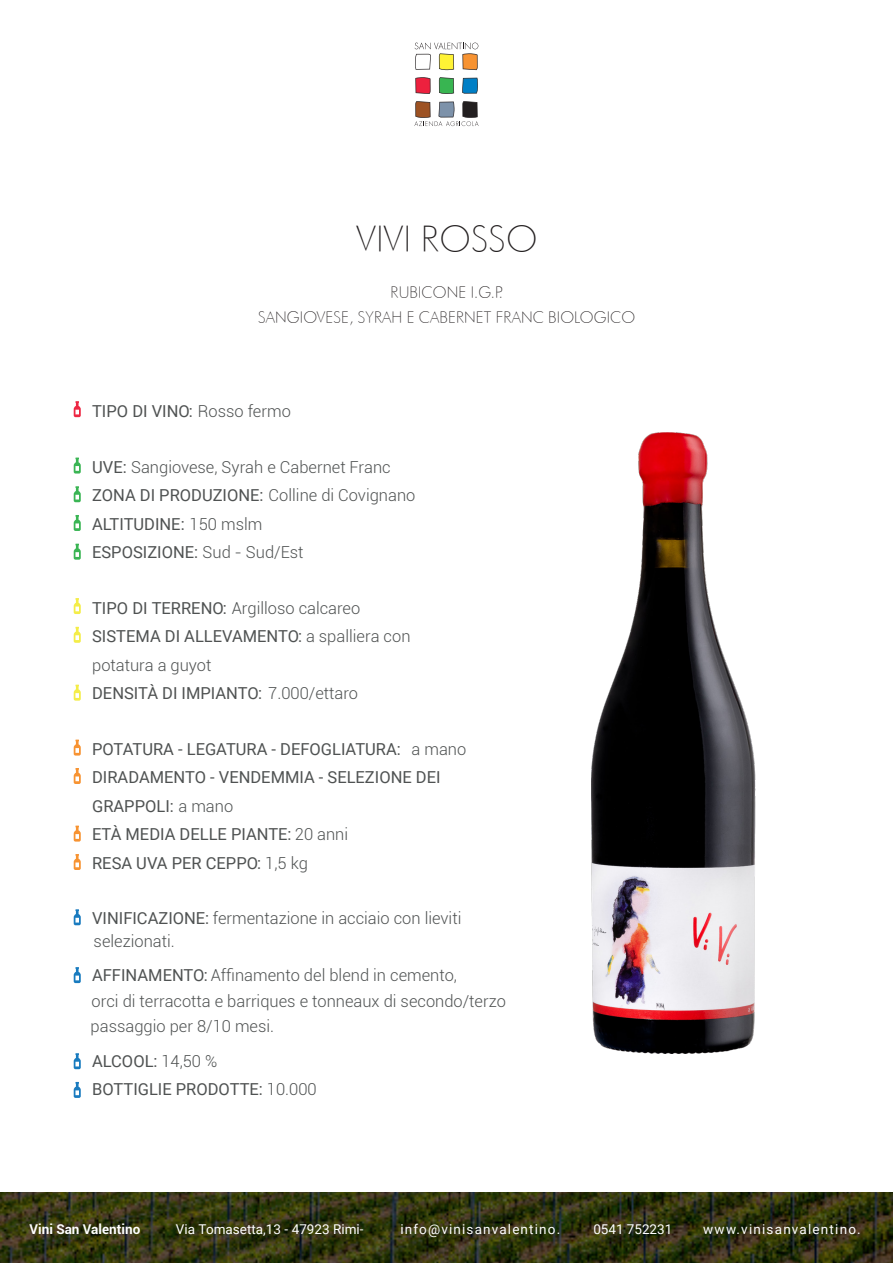
<style>
.page{position:relative;width:893px;height:1263px;background:#fff}
.page>*{position:absolute;margin:0;border:0;box-sizing:border-box;transform-origin:0 0}
.t1{font:100 37.5px "Futura";color:#231f20}
.t2{font:300 16.5px/28.5px "Roboto";color:#4f5252}
.t3{font:16.5px/28.5px "Roboto";color:#4f5252}
.t4{font:100 16.5px/25.5px "Futura";color:#231f20;text-align:center}
.t5{font:13.5px "Roboto";letter-spacing:.085em;color:#fff}
.t6{font:13.5px "Roboto";color:#fff}
.t7{font:700 13.5px "Roboto";color:#fff}
.s1{font-weight:300}
.s2{font-weight:400}
</style>
<div class="page">
<svg style="left:415px;top:77px;width:15px;height:17px"></svg>
<svg style="left:439px;top:77px;width:15px;height:17px"></svg>
<svg style="left:462px;top:78px;width:16px;height:16px"></svg>
<svg style="left:415px;top:43px;width:63px;height:27px"></svg>
<svg style="left:414px;top:101px;width:65px;height:25px"></svg>
<img style="left:1px;top:1193px;width:891px;height:69px">
<svg style="left:74px;top:401px;width:7px;height:16px"></svg>
<svg style="left:74px;top:458px;width:7px;height:15px"></svg>
<svg style="left:74px;top:486px;width:7px;height:16px"></svg>
<svg style="left:74px;top:515px;width:7px;height:16px"></svg>
<svg style="left:74px;top:544px;width:7px;height:16px"></svg>
<svg style="left:74px;top:598px;width:7px;height:16px"></svg>
<svg style="left:74px;top:627px;width:7px;height:16px"></svg>
<svg style="left:74px;top:685px;width:7px;height:16px"></svg>
<svg style="left:74px;top:740px;width:7px;height:15px"></svg>
<svg style="left:74px;top:768px;width:7px;height:16px"></svg>
<svg style="left:74px;top:826px;width:7px;height:15px"></svg>
<svg style="left:74px;top:854px;width:7px;height:16px"></svg>
<svg style="left:74px;top:909px;width:7px;height:16px"></svg>
<svg style="left:74px;top:967px;width:7px;height:16px"></svg>
<svg style="left:74px;top:1053px;width:7px;height:16px"></svg>
<svg style="left:74px;top:1082px;width:7px;height:16px"></svg>
<img style="left:591px;top:432px;width:165px;height:621px">
<h1 class="t1" style="left:356px;top:216px;width:183px">VIVI ROSSO</h1>
<p class="t4" style="left:258px;top:279px;width:379px">RUBICONE I.G.P.<br>SANGIOVESE, SYRAH E CABERNET FRANC BIOLOGICO</p>
<p class="t3" style="left:92px;top:396px;width:200px">TIPO DI VINO: <span class="s1">Rosso fermo</span></p>
<p class="t2" style="left:92px;top:452px;width:325px"><span class="s2">UVE:</span> Sangiovese, Syrah e Cabernet Franc<br><span class="s2">ZONA DI PRODUZIONE:</span> Colline di Covignano<br><span class="s2">ALTITUDINE:</span> 150 mslm<br><span class="s2">ESPOSIZIONE:</span> Sud - Sud/Est</p>
<p class="t2" style="left:92px;top:593px;width:320px"><span class="s2">TIPO DI TERRENO:</span> Argilloso calcareo<br><span class="s2">SISTEMA DI ALLEVAMENTO:</span> a spalliera con potatura a guyot<br><span class="s2">DENSITÀ DI IMPIANTO:</span> 7.000/ettaro</p>
<p class="t3" style="left:92px;top:734px;width:376px">POTATURA - LEGATURA - DEFOGLIATURA: <span class="s1">a mano<br></span>DIRADAMENTO - VENDEMMIA - SELEZIONE DEI<br>GRAPPOLI: <span class="s1">a mano<br></span>ETÀ MEDIA DELLE PIANTE: <span class="s1">20 anni<br></span>RESA UVA PER CEPPO: <span class="s1">1,5 kg</span></p>
<p class="t2" style="left:92px;top:906px;width:371px;line-height:22.5px"><span class="s2">VINIFICAZIONE:</span> fermentazione in acciaio con lieviti selezionati.</p>
<p class="t2" style="left:91px;top:962px;width:417px;line-height:25.5px"><span class="s2">AFFINAMENTO:</span> Affinamento del blend in cemento,<br>orci di terracotta e barriques e tonneaux di secondo/terzo passaggio per 8/10 mesi.</p>
<p class="t3" style="left:92px;top:1046px;width:226px">ALCOOL: <span class="s1">14,50 %<br></span>BOTTIGLIE PRODOTTE: <span class="s1">10.000</span></p>
<p class="t7" style="left:30px;top:1220px;width:112px">Vini San Valentino</p>
<p class="t6" style="left:176px;top:1220px;width:189px">Via Tomasetta,13 - 47923 Rimi-</p>
<p class="t5" style="left:400px;top:1220px;width:161px">info@vinisanvalentino.</p>
<p class="t6" style="left:593px;top:1220px;width:80px">0541 752231</p>
<p class="t5" style="left:703px;top:1220px;width:159px">www.vinisanvalentino.</p>
</div>
